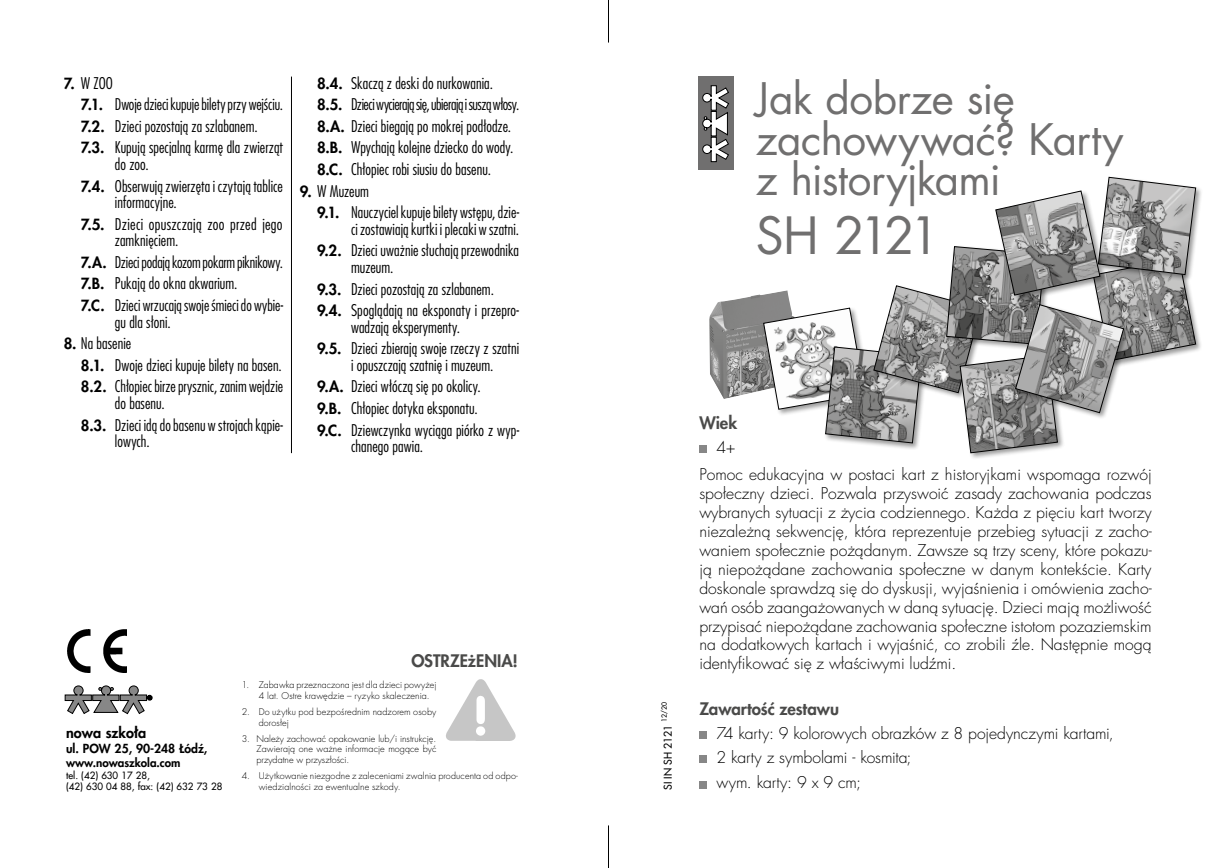
<style>
.page{position:relative;width:1217px;height:868px;background:#fff}
.page>*{position:absolute;margin:0;border:0;box-sizing:border-box;transform-origin:0 0}
.t1{font:49.95px "Futura LTS Book";letter-spacing:-.11em;color:#706f6f}
.t2{font:42.3px/40.5px "Futura LTS Book";letter-spacing:-.015em;color:#706f6f}
.t3{font:800 16.8px "Futura LTS";color:#4a4a49}
.t4{font:300 condensed 15.75px/21.6px "Futura LTS";letter-spacing:.005em;color:#000}
.t5{font:300 15.75px/18.9px "Futura LTS";color:#000}
.t6{font:800 14.4px "Futura LTS";color:#000}
.t7{font:800 12.15px "Futura LTS";color:#000}
.t8{font:800 11.55px "Futura LTS";color:#000}
.t9{font:10.5px "Futura LTS";color:#000}
.t10{font:9.75px/11.7px "Futura LTS";color:#000}
.t11{font:300 9px/10.8px "Futura LTS";letter-spacing:.01em;color:#000}
.t12{font:6.9px "Futura LTS";color:#000}
.s1{font-weight:800;font-stretch:normal;font-size:15px}
</style>
<div class="page">
<div style="left:699px;top:445px;width:7px;height:8px;background:#878787"></div>
<div style="left:699px;top:731px;width:7px;height:8px;background:#878787"></div>
<div style="left:699px;top:755px;width:7px;height:8px;background:#878787"></div>
<div style="left:699px;top:781px;width:7px;height:7px;background:#878787"></div>
<hr style="left:608px;top:0;width:1px;height:43px;background:#000">
<hr style="left:608px;top:825px;width:1px;height:42px;background:#000">
<div style="left:697px;top:77px;width:36px;height:93px;background:#706f6f"></div>
<svg style="left:702px;top:85px;width:26px;height:77px"></svg>
<img style="left:67px;top:629px;width:59px;height:43px">
<img style="left:446px;top:679px;width:70px;height:62px">
<svg style="left:65px;top:685px;width:87px;height:29px"></svg>
<img style="left:709px;top:294px;width:53px;height:105px">
<div style="left:958px;top:354px;width:106px;height:106px;background:#000;opacity:.4"></div>
<div style="left:1091px;top:257px;width:111px;height:111px;background:#000;opacity:.4"></div>
<div style="left:1096px;top:176px;width:106px;height:106px;background:#000;opacity:.4"></div>
<hr style="left:291px;top:77px;width:1px;height:376px;background:#000">
<svg style="left:762px;top:177px;width:433px;height:276px"></svg>
<p class="t4" style="left:81px;top:72px;width:204px;text-indent:-17px"><span class="s1">7.</span> W ZOO<br><span class="s1">7.1.</span> Dwoje dzieci kupuje bilety przy wejściu.<br><span class="s1">7.2.</span> Dzieci pozostają za szlabanem.<br><span class="s1">7.3.</span> Kupują specjalną karmę dla zwierząt</p>
<p class="t4" style="left:81px;top:153px;width:203px;text-indent:34px">do zoo.<br><span class="s1">7.4.</span> Obserwują zwierzęta i czytają tablice</p>
<p class="t4" style="left:81px;top:191px;width:203px;text-indent:34px">informacyjne.<br><span class="s1">7.5.</span> Dzieci opuszczają zoo przed jego</p>
<p class="t4" style="left:81px;top:229px;width:204px;text-indent:34px">zamknięciem.<br><span class="s1">7.A.</span> Dzieci podają kozom pokarm piknikowy.<br><span class="s1">7.B.</span> Pukają do okna akwarium.<br><span class="s1">7.C.</span> Dzieci wrzucają swoje śmieci do wybie-</p>
<p class="t4" style="left:115px;top:311px;width:57px">gu dla słoni.</p>
<p class="t4" style="left:81px;top:332px;width:204px;text-indent:-17px"><span class="s1">8.</span> Na basenie<br><span class="s1">8.1.</span> Dwoje dzieci kupuje bilety na basen.<br><span class="s1">8.2.</span> Chłopiec birze prysznic, zanim wejdzie</p>
<p class="t4" style="left:81px;top:392px;width:204px;text-indent:34px">do basenu.<br><span class="s1">8.3.</span> Dzieci idą do basenu w strojach kąpie-</p>
<p class="t4" style="left:115px;top:430px;width:36px">lowych.</p>
<p class="t4" style="left:317px;top:72px;width:204px"><span class="s1">8.4.</span> Skaczą z deski do nurkowania.<br><span class="s1">8.5.</span> Dzieci wycierają się, ubierają isuszą włosy.<br><span class="s1">8.A.</span> Dzieci biegają po mokrej podłodze.<br><span class="s1">8.B.</span> Wpychają kolejne dziecko do wody.<br><span class="s1">8.C.</span> Chłopiec robi siusiu do basenu.</p>
<p class="t4" style="left:317px;top:180px;width:204px;text-indent:-17px"><span class="s1">9.</span> W Muzeum<br><span class="s1">9.1.</span> Nauczyciel kupuje bilety wstępu, dzie-</p>
<p class="t4" style="left:317px;top:218px;width:203px;text-align:right">ci zostawiają kurtki iplecaki w szatni.<br><span class="s1">9.2.</span> Dzieci uważnie słuchają przewodnika</p>
<p class="t4" style="left:317px;top:256px;width:203px;text-indent:34px">muzeum.<br><span class="s1">9.3.</span> Dzieci pozostają za szlabanem.<br><span class="s1">9.4.</span> Spoglądają na eksponaty i przepro-</p>
<p class="t4" style="left:317px;top:316px;width:203px;text-indent:34px">wadzają eksperymenty.<br><span class="s1">9.5.</span> Dzieci zbierają swoje rzeczy z szatni</p>
<p class="t4" style="left:317px;top:354px;width:203px;text-indent:34px">i opuszczają szatnię i muzeum.<br><span class="s1">9.A.</span> Dzieci włóczą się po okolicy.<br><span class="s1">9.B.</span> Chłopiec dotyka eksponatu.<br><span class="s1">9.C.</span> Dziewczynka wyciąga piórko z wyp-</p>
<p class="t4" style="left:351px;top:435px;width:74px">chanego pawia.</p>
<p class="t6" style="left:66px;top:723px;width:82px">nowa szko³a</p>
<p class="t7" style="left:66px;top:740px;width:143px">ul. POW 25, 90-248 £ódŸ,</p>
<p class="t8" style="left:66px;top:754px;width:116px">www.nowaszkola.com</p>
<p class="t10" style="left:66px;top:769px;width:158px">tel. (42) 630 17 28,<br>(42) 630 04 88, fax: (42) 632 73 28</p>
<p class="t3" style="left:411px;top:649px;width:108px">OSTRZE¿ENIA!</p>
<p class="t11" style="left:259px;top:679px;width:179px;text-indent:-17px">1. Zabawka przeznaczona jest dla dzieci powy¿ej<br>4 lat. Ostre krawędzie – ryzyko skaleczenia.</p>
<p class="t11" style="left:259px;top:706px;width:179px;text-indent:-17px">2. Do u¿ytku pod bezpoœrednim nadzorem osoby doros³ej</p>
<p class="t11" style="left:256px;top:733px;width:181px;text-align:justify;text-indent:-15px">3. Nale¿y zachowaæ opakowanie lub/i instrukcjê.<br>Zawieraj¹ one wa¿ne informacje mog¹ce byæ przydatne w przysz³oœci.</p>
<p class="t11" style="left:259px;top:770px;width:261px;text-indent:-17px">4. U¿ytkowanie niezgodne z zaleceniami zwalnia producenta od odpo&shy;wiedzialnoœci za ewentualne szkody.</p>
<h2 class="t2" style="left:755px;top:79px;width:369px">Jak dobrze się zachowywać? Karty z historyjkami</h2>
<h1 class="t1" style="left:755px;top:203px;width:186px">SH 2121</h1>
<p class="t12" style="left:659px;top:721px;width:21px;rotate:-90deg">12/20</p>
<p class="t9" style="left:660px;top:789px;width:66px;rotate:-90deg">SI IN SH 2121</p>
<p class="t3" style="left:699px;top:411px;width:39px">Wiek</p>
<p class="t5" style="left:699px;top:433px;width:453px;line-height:27.5px;text-indent:17px">4+<br>Pomoc edukacyjna w postaci kart z historyjkami wspomaga rozwój</p>
<p class="t5" style="left:699px;top:484px;width:453px;text-align:justify">społeczny dzieci. Pozwala przyswoić zasady zachowania podczas wybranych sytuacji z życia codziennego. Każda z pięciu kart tworzy niezależną sekwencję, która reprezentuje przebieg sytuacji z zacho&shy;waniem społecznie pożądanym. Zawsze są trzy sceny, które pokazu&shy;ją niepożądane zachowania społeczne w danym kontekście. Karty doskonale sprawdzą się do dyskusji, wyjaśnienia i omówienia zacho&shy;wań osób zaangażowanych w daną sytuację. Dzieci mają możliwość przypisać niepożądane zachowania społeczne istotom pozaziemskim na dodatkowych kartach i wyjaśnić, co zrobili źle. Następnie mogą identyfikować się z właściwymi ludźmi.</p>
<p class="t3" style="left:699px;top:697px;width:141px">Zawartość zestawu</p>
<p class="t5" style="left:716px;top:721px;width:399px;line-height:24.6px">74 karty: 9 kolorowych obrazków z 8 pojedynczymi kartami,<br>2 karty z symbolami - kosmita;<br>wym. karty: 9 x 9 cm;</p>
</div>
